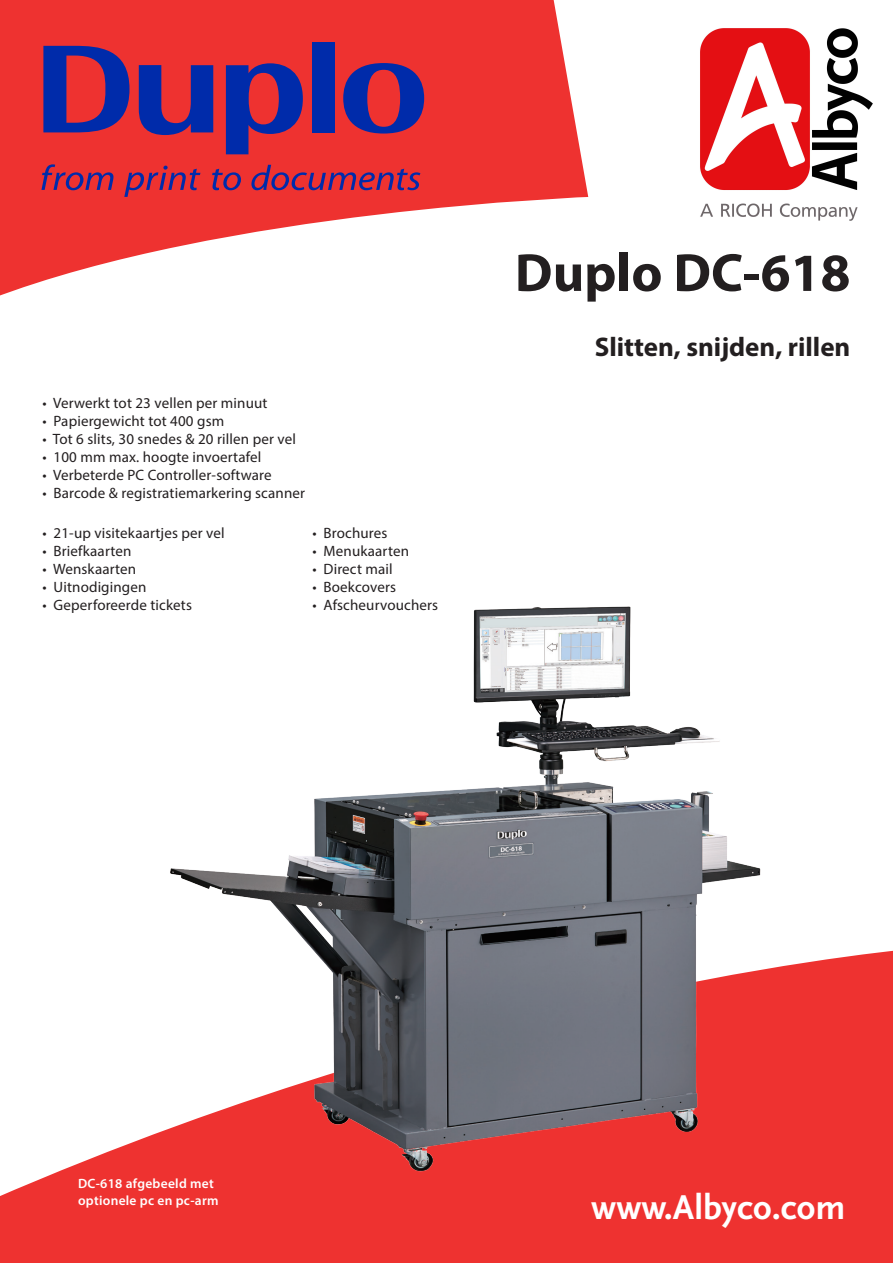
<style>
.page{position:relative;width:893px;height:1263px;background:#fff}
.page>*{position:absolute;margin:0;border:0;box-sizing:border-box;transform-origin:0 0}
.t1{font:700 54px "Myriad Pro";color:#231f20}
.t2{font:36px "Scala Sans Bold LF";color:#fff}
.t3{font:700 27px "Myriad Pro";color:#231f20}
.t4{font:15px "Myriad Pro";letter-spacing:.01em;color:#231f20}
.t5{font:600 13.5px/16.2px "Myriad Pro";letter-spacing:.02em;color:#fff}
</style>
<div class="page">
<svg style="left:0;top:0;width:588px;height:296px;fill:#ee3230"></svg>
<svg style="left:0;top:950px;width:893px;height:313px;fill:#ee3230"></svg>
<svg style="left:41px;top:164px;width:72px;height:26px;background:#ad2f50"></svg>
<svg style="left:124px;top:166px;width:76px;height:31px;background:#b8304b"></svg>
<svg style="left:212px;top:169px;width:29px;height:21px"></svg>
<svg style="left:251px;top:165px;width:169px;height:25px;background:#ad2f50"></svg>
<svg style="left:226px;top:63px;width:77px;height:91px;background:#652d75"></svg>
<svg style="left:139px;top:65px;width:74px;height:70px;background:#552d7e"></svg>
<svg style="left:343px;top:63px;width:81px;height:71px;background:#6b2e72"></svg>
<div style="left:312px;top:42px;width:22px;height:90px;background:#002baa"></div>
<svg style="left:43px;top:46px;width:86px;height:86px;background:#602d78"></svg>
<img style="left:141px;top:606px;width:642px;height:588px">
<img style="left:700px;top:28px;width:173px;height:193px">
<p class="t4" style="left:43px;top:394px;width:227px">• Verwerkt tot 23 vellen per minuut</p>
<p class="t4" style="left:43px;top:412px;width:183px">• Papiergewicht tot 400 gsm</p>
<p class="t4" style="left:43px;top:430px;width:255px">• Tot 6 slits, 30 snedes &amp; 20 rillen per vel</p>
<p class="t4" style="left:43px;top:448px;width:220px">• 100 mm max. hoogte invoertafel</p>
<p class="t4" style="left:43px;top:466px;width:231px">• Verbeterde PC Controller-software</p>
<p class="t4" style="left:43px;top:484px;width:264px">• Barcode &amp; registratiemarkering scanner</p>
<p class="t4" style="left:43px;top:523px;width:184px">• 21-up visitekaartjes per vel</p>
<p class="t4" style="left:313px;top:523px;width:76px">• Brochures</p>
<p class="t4" style="left:43px;top:541px;width:90px">• Briefkaarten</p>
<p class="t4" style="left:313px;top:541px;width:98px">• Menukaarten</p>
<p class="t4" style="left:43px;top:559px;width:95px">• Wenskaarten</p>
<p class="t4" style="left:313px;top:559px;width:82px">• Direct mail</p>
<p class="t4" style="left:43px;top:577px;width:105px">• Uitnodigingen</p>
<p class="t4" style="left:313px;top:577px;width:85px">• Boekcovers</p>
<p class="t4" style="left:43px;top:595px;width:151px">• Geperforeerde tickets</p>
<p class="t4" style="left:313px;top:595px;width:127px">• Afscheurvouchers</p>
<p class="t1" style="left:515px;top:237px;width:337px">Duplo DC-618</p>
<p class="t3" style="left:595px;top:329px;width:257px">Slitten, snijden, rillen</p>
<p class="t5" style="left:78px;top:1175px;width:142px">DC-618 afgebeeld met optionele pc en pc-arm</p>
<p class="t2" style="left:591px;top:1188px;width:256px">www.Albyco.com</p>
</div>
